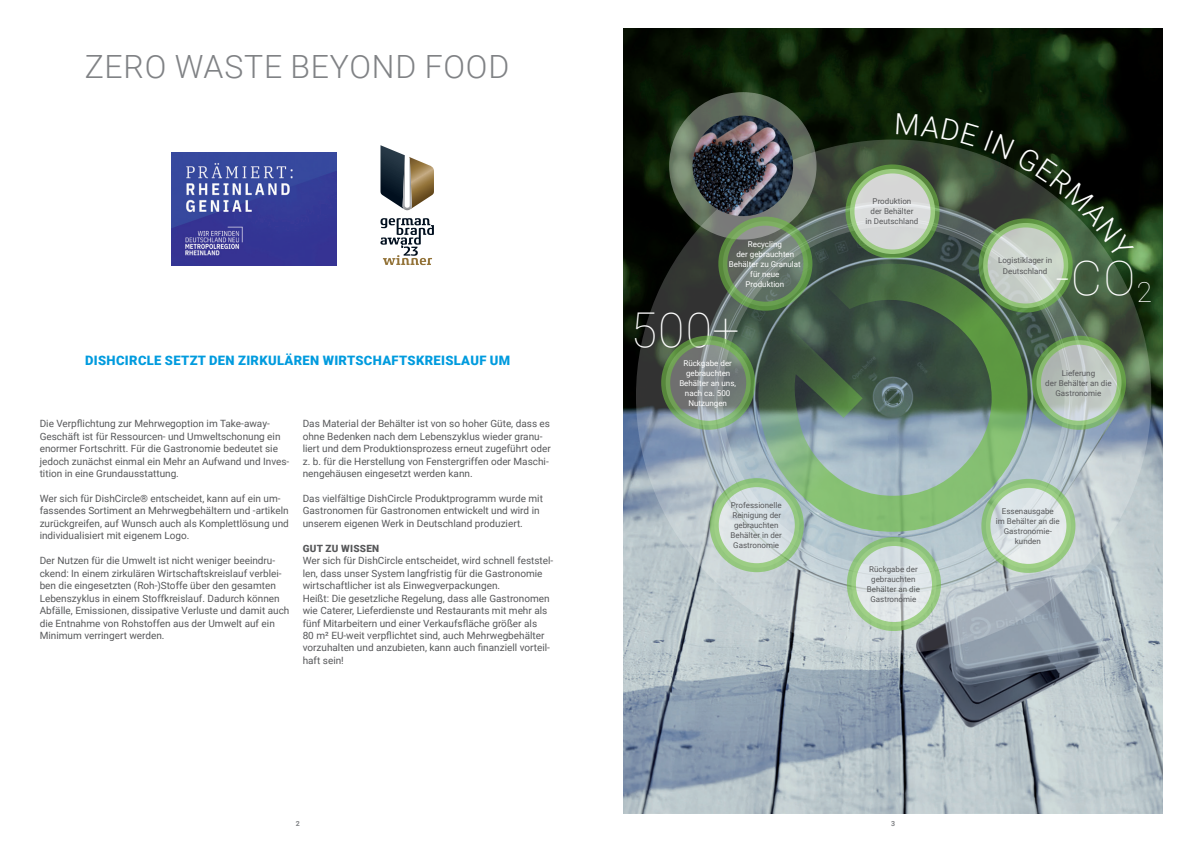
<style>
.page{position:relative;width:1191px;height:842px;background:#fff}
.page>*{position:absolute;margin:0;border:0;box-sizing:border-box;transform-origin:0 0}
.t1{font:100 48px "Roboto";color:#fff}
.t2{font:300 32px "Roboto";letter-spacing:.025em;color:#808285}
.t3{font:900 13px "Roboto";letter-spacing:.025em;color:#009bde}
.t4{font:10px/12.5px "Roboto";color:#57585a}
.t5{font:900 10px "Roboto";letter-spacing:.025em;color:#57585a}
.t6{font:8px/10px "Roboto";color:#57585a;text-align:center}
.t7{font:8px/10px "Roboto";color:#fff;text-align:center}
.t8{font:700 7px "Roboto";color:#808285}
</style>
<div class="page">
<img style="left:624px;top:28px;width:538px;height:786px">
<div style="left:636px;top:139px;width:515px;height:514px;border:87px solid #fff;border-radius:50%"></div>
<svg style="left:669px;top:92px;width:147px;height:148px;background:#6b7767"></svg>
<img style="left:692px;top:116px;width:101px;height:100px;border-radius:50px">
<svg style="left:704px;top:261px;width:323px;height:271px;background:#688670"></svg>
<svg style="left:983px;top:223px;width:85px;height:85px;background:#c6d1c5"></svg>
<div style="left:978px;top:218px;width:94px;height:94px;border:9px solid #71bf44;border-radius:50%"></div>
<svg style="left:1036px;top:340px;width:85px;height:85px;background:#b9c5ba"></svg>
<div style="left:1032px;top:336px;width:94px;height:94px;border:9px solid #71bf44;border-radius:50%"></div>
<svg style="left:986px;top:483px;width:85px;height:85px;background:#d7e2dd"></svg>
<div style="left:981px;top:479px;width:94px;height:94px;border:9px solid #71bf44;border-radius:50%"></div>
<svg style="left:851px;top:541px;width:85px;height:85px;background:#d4dfda"></svg>
<div style="left:847px;top:537px;width:94px;height:94px;border:9px solid #71bf44;border-radius:50%"></div>
<svg style="left:714px;top:483px;width:85px;height:85px;background:#cfdcd7"></svg>
<div style="left:709px;top:478px;width:95px;height:94px;border:9px solid #71bf44;border-radius:50%"></div>
<svg style="left:665px;top:340px;width:85px;height:85px;background:#7f8981"></svg>
<div style="left:661px;top:336px;width:94px;height:94px;border:9px solid #71bf44;border-radius:50%"></div>
<svg style="left:723px;top:221px;width:85px;height:85px;background:#718172"></svg>
<div style="left:718px;top:217px;width:94px;height:94px;border:9px solid #71bf44;border-radius:50%"></div>
<svg style="left:850px;top:169px;width:85px;height:85px;background:#d2d8d0"></svg>
<div style="left:845px;top:164px;width:94px;height:94px;border:9px solid #71bf44;border-radius:50%"></div>
<img style="left:171px;top:153px;width:165px;height:112px">
<svg style="left:380px;top:218px;width:54px;height:47px"></svg>
<svg style="left:380px;top:145px;width:54px;height:65px"></svg>
<svg style="left:896px;top:113px;width:238px;height:146px;background:#3a4b37"></svg>
<h2 class="t2" style="left:85px;top:44px;width:426px">ZERO WASTE BEYOND FOOD</h2>
<h3 class="t3" style="left:85px;top:351px;width:426px">DISHCIRCLE SETZT DEN ZIRKULÄREN WIRTSCHAFTSKREISLAUF UM</h3>
<p class="t4" style="left:40px;top:417px;width:251px">Die Verpflichtung zur Mehrwegoption im Take-away-Geschäft ist für Ressourcen- und Umweltschonung ein enormer Fortschritt. Für die Gastronomie bedeutet sie jedoch zunächst einmal ein Mehr an Aufwand und Inves&shy;tition in eine Grundausstattung.</p>
<p class="t4" style="left:40px;top:492px;width:251px">Wer sich für DishCircle® entscheidet, kann auf ein um&shy;fassendes Sortiment an Mehrwegbehältern und -artikeln zurückgreifen, auf Wunsch auch als Komplettlösung und individualisiert mit eigenem Logo.</p>
<p class="t4" style="left:40px;top:554px;width:251px">Der Nutzen für die Umwelt ist nicht weniger beeindru&shy;ckend: In einem zirkulären Wirtschaftskreislauf verblei&shy;ben die eingesetzten (Roh-)Stoffe über den gesamten Lebenszyklus in einem Stoffkreislauf. Dadurch können Abfälle, Emissionen, dissipative Verluste und damit auch die Entnahme von Rohstoffen aus der Umwelt auf ein Minimum verringert werden.</p>
<p class="t4" style="left:303px;top:417px;width:249px">Das Material der Behälter ist von so hoher Güte, dass es ohne Bedenken nach dem Lebenszyklus wieder granu&shy;liert und dem Produktionsprozess erneut zugeführt oder z. b. für die Herstellung von Fenstergriffen oder Maschi&shy;nengehäusen eingesetzt werden kann.</p>
<p class="t4" style="left:303px;top:492px;width:242px">Das vielfältige DishCircle Produktprogramm wurde mit<br>Gastronomen für Gastronomen entwickelt und wird in unserem eigenen Werk in Deutschland produziert.</p>
<p class="t5" style="left:303px;top:541px;width:78px">GUT ZU WISSEN</p>
<p class="t4" style="left:303px;top:554px;width:252px">Wer sich für DishCircle entscheidet, wird schnell feststel&shy;len, dass unser System langfristig für die Gastronomie wirtschaftlicher ist als Einwegverpackungen.<br>Heißt: Die gesetzliche Regelung, dass alle Gastronomen wie Caterer, Lieferdienste und Restaurants mit mehr als fünf Mitarbeitern und einer Verkaufsfläche größer als<br>80 m² EU-weit verpflichtet sind, auch Mehrwegbehälter vorzuhalten und anzubieten, kann auch finanziell vorteil&shy;haft sein!</p>
<p class="t7" style="left:729px;top:238px;width:73px">Recycling<br>der gebrauchten<br>Behälter zu Granulat für neue<br>Produktion</p>
<h1 class="t1" style="left:630px;top:296px;width:110px">500+</h1>
<p class="t7" style="left:679px;top:358px;width:58px">Rückgabe der gebrauchten<br>Behälter an uns, nach ca. 500<br>Nutzungen</p>
<p class="t6" style="left:730px;top:500px;width:53px">Professionelle<br>Reinigung der gebrauchten<br>Behälter in der<br>Gastronomie</p>
<p class="t6" style="left:865px;top:196px;width:54px">Produktion<br>der Behälter<br>in Deutschland</p>
<p class="t6" style="left:867px;top:564px;width:54px">Rückgabe der gebrauchten<br>Behälter an die<br>Gastronomie</p>
<p class="t8" style="left:296px;top:818px;width:6px">2</p>
<p class="t8" style="left:891px;top:818px;width:6px">3</p>
<p class="t6" style="left:998px;top:255px;width:56px">Logistiklager in<br>Deutschland</p>
<h1 class="t1" style="left:1055px;top:245px;width:98px">-CO<sub>2</sub></h1>
<p class="t6" style="left:1045px;top:368px;width:68px">Lieferung<br>der Behälter an die<br>Gastronomie</p>
<p class="t6" style="left:996px;top:506px;width:65px">Essenausgabe<br>im Behälter an die<br>Gastronomie&shy;kunden</p>
</div>
